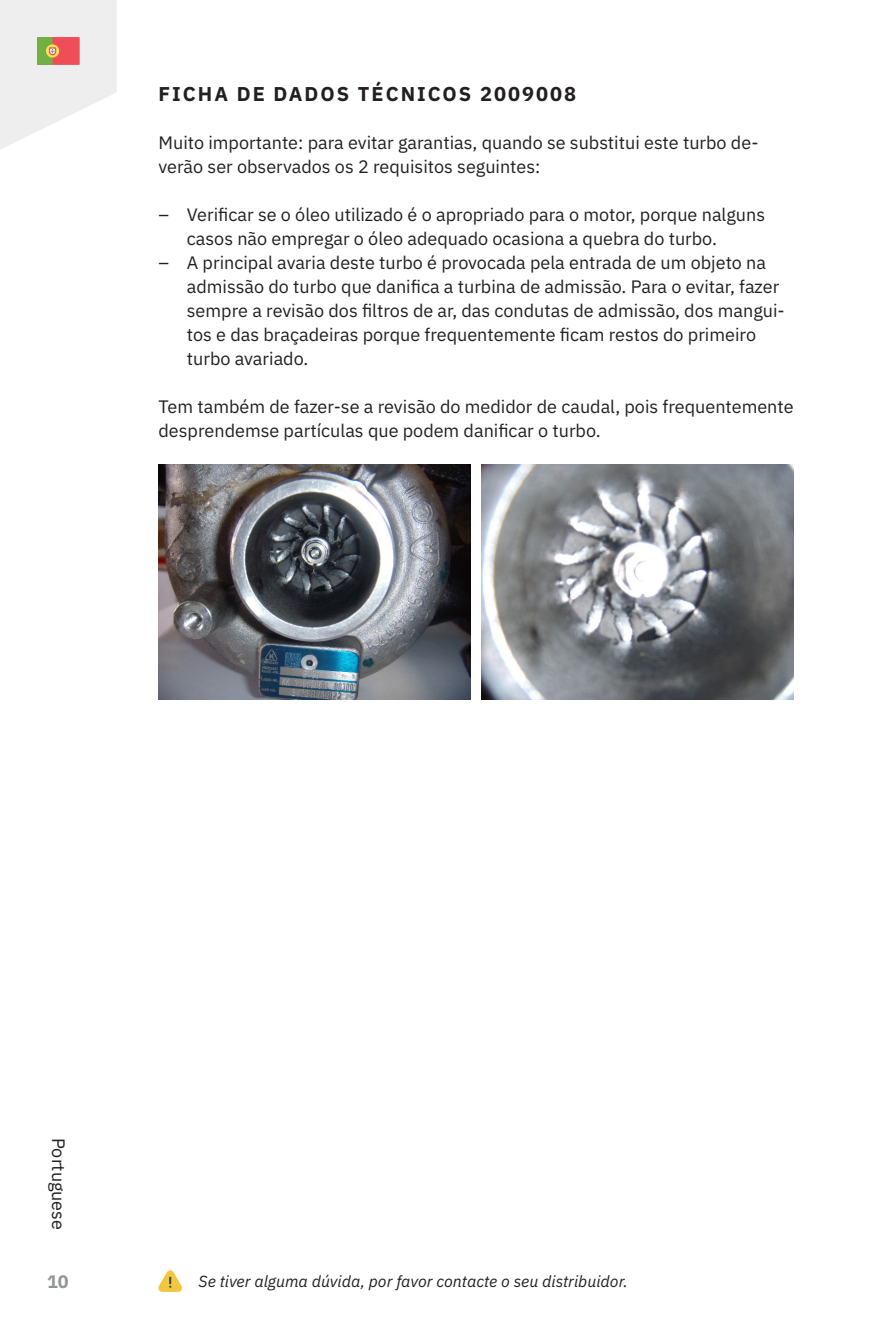
<style>
.page{position:relative;width:879px;height:1338px;background:#fff}
.page>*{position:absolute;margin:0;border:0;box-sizing:border-box;transform-origin:0 0}
.t1{font:700 20px "IBM Plex Sans";letter-spacing:.1em;color:#231f20}
.t2{font:18px/24px "IBM Plex Sans";color:#231f20}
.t3{font:700 18px "IBM Plex Sans";color:#939598}
.t4{font:italic 16px "IBM Plex Sans";color:#231f20}
</style>
<div class="page">
<svg style="left:0;top:0;width:117px;height:150px"></svg>
<svg style="left:158px;top:1270px;width:24px;height:22px"></svg>
<img style="left:158px;top:465px;width:312px;height:234px">
<img style="left:481px;top:465px;width:313px;height:234px">
<p class="t1" style="left:158px;top:78px;width:419px">FICHA DE DADOS TÉCNICOS 2009008</p>
<p class="t2" style="left:158px;top:129px;width:601px">Muito importante: para evitar garantias, quando se substitui este turbo de&shy;verão ser observados os 2 requisitos seguintes:</p>
<p class="t2" style="left:187px;top:201px;width:580px;text-indent:-28px">– Verificar se o óleo utilizado é o apropriado para o motor, porque nalguns casos não empregar o óleo adequado ocasiona a quebra do turbo.</p>
<p class="t2" style="left:187px;top:249px;width:599px;text-indent:-28px">– A principal avaria deste turbo é provocada pela entrada de um objeto na admissão do turbo que danifica a turbina de admissão. Para o evitar, fazer sempre a revisão dos filtros de ar, das condutas de admissão, dos mangui&shy;tos e das braçadeiras porque frequentemente ficam restos do primeiro turbo avariado.</p>
<p class="t2" style="left:158px;top:393px;width:636px">Tem também de fazer-se a revisão do medidor de caudal, pois frequentemente desprendemse partículas que podem danificar o turbo.</p>
<p class="t2" style="left:72px;top:1138px;width:94px;rotate:90deg">Portuguese</p>
<p class="t3" style="left:47px;top:1268px;width:23px">10</p>
<p class="t4" style="left:198px;top:1269px;width:431px">Se tiver alguma dúvida, por favor contacte o seu distribuidor.</p>
</div>
